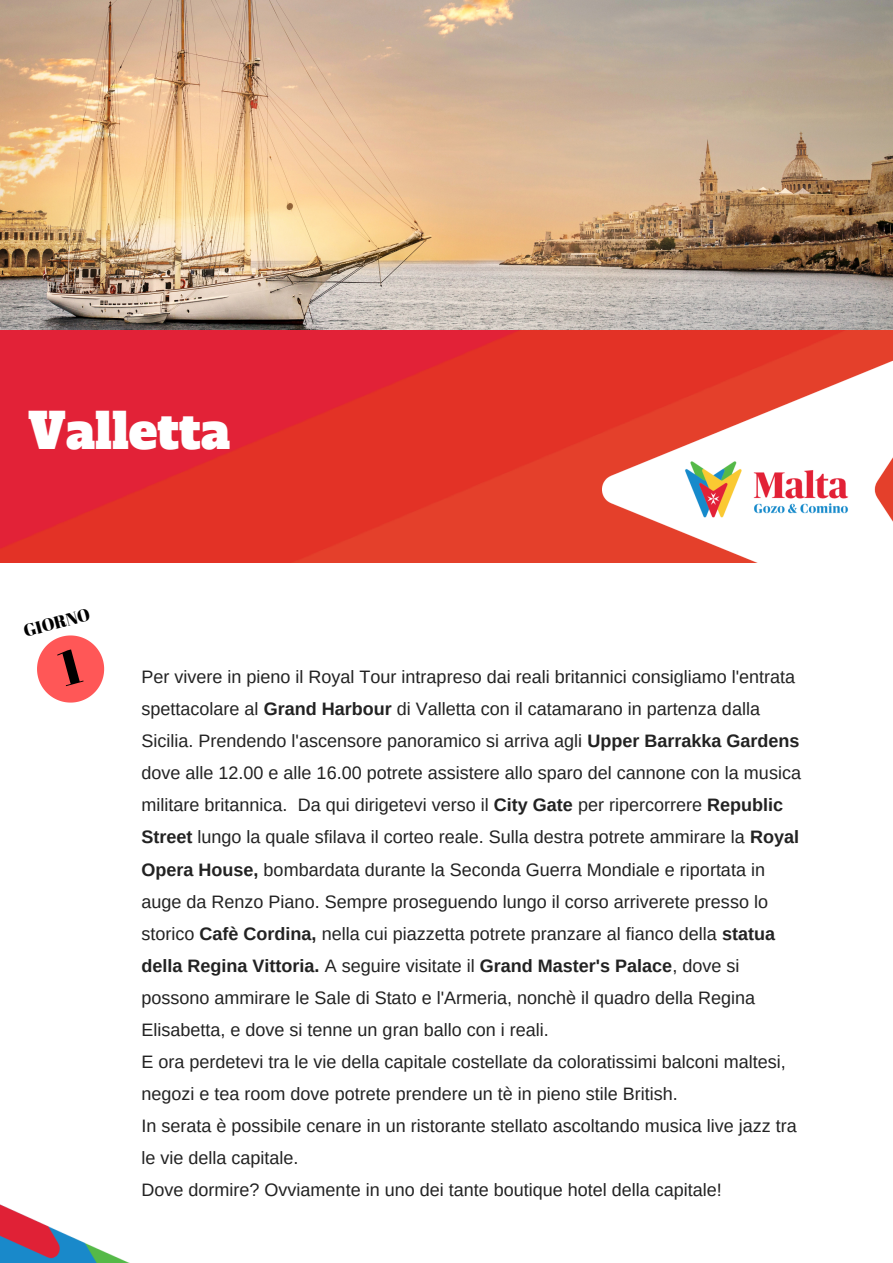
<style>
.page{position:relative;width:893px;height:1263px;background:#fff}
.page>*{position:absolute;margin:0;border:0;box-sizing:border-box;transform-origin:0 0}
.t1{font:48px "Alfa Slab One";color:#fff}
.t2{font:18px/32.1px "Arimo";color:#222}
.t3{font:17.25px "Abril Fatface";color:#000}
.s1{font-weight:700}
</style>
<div class="page">
<img style="left:0;top:1204px;width:130px;height:59px">
<img style="left:0;top:0;width:893px;height:331px">
<img style="left:0;top:331px;width:893px;height:231px">
<img style="left:602px;top:358px;width:291px;height:205px">
<svg style="left:37px;top:635px;width:67px;height:67px"></svg>
<p class="t1" style="left:28px;top:399px;width:204px">Valletta</p>
<p class="t3" style="left:21px;top:619px;width:70px;rotate:-15deg">GIORNO</p>
<p class="t2" style="left:141px;top:661px;width:661px">Per vivere in pieno il Royal Tour intrapreso dai reali britannici consigliamo l'entrata spettacolare al <span class="s1">Grand Harbour</span> di Valletta con il catamarano in partenza dalla Sicilia. Prendendo l'ascensore panoramico si arriva agli <span class="s1">Upper Barrakka Gardens </span>dove alle 12.00 e alle 16.00 potrete assistere allo sparo del cannone con la musica militare britannica. Da qui dirigetevi verso il <span class="s1">City Gate</span> per ripercorrere <span class="s1">Republic Street</span> lungo la quale sfilava il corteo reale. Sulla destra potrete ammirare la <span class="s1">Royal Opera House,</span> bombardata durante la Seconda Guerra Mondiale e riportata in auge da Renzo Piano. Sempre proseguendo lungo il corso arriverete presso lo storico <span class="s1">Cafè Cordina,</span> nella cui piazzetta potrete pranzare al fianco della <span class="s1">statua della Regina Vittoria.</span> A seguire visitate il <span class="s1">Grand Master's Palace</span>, dove si possono ammirare le Sale di Stato e l'Armeria, nonchè il quadro della Regina Elisabetta, e dove si tenne un gran ballo con i reali.</p>
<p class="t2" style="left:141px;top:1046px;width:646px">E ora perdetevi tra le vie della capitale costellate da coloratissimi balconi maltesi, negozi e tea room dove potrete prendere un tè in pieno stile British.</p>
<p class="t2" style="left:141px;top:1110px;width:657px">In serata è possibile cenare in un ristorante stellato ascoltando musica live jazz tra le vie della capitale.</p>
<p class="t2" style="left:141px;top:1174px;width:582px">Dove dormire? Ovviamente in uno dei tante boutique hotel della capitale!</p>
</div>
